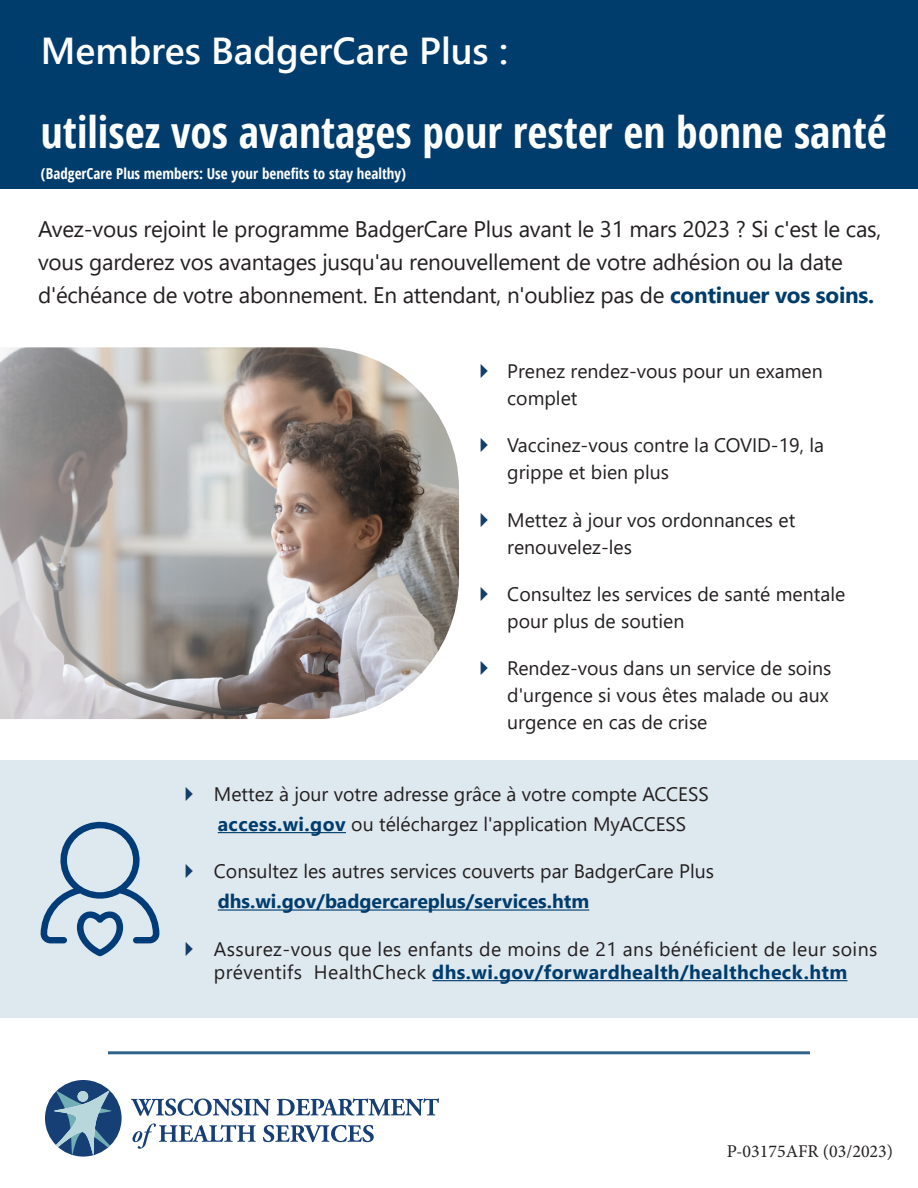
<style>
.page{position:relative;width:918px;height:1188px;background:#fff}
.page>*{position:absolute;margin:0;border:0;box-sizing:border-box;transform-origin:0 0}
.t1{font:700 condensed 43.5px "Open Sans";color:#fff}
.t2{font:600 37.5px "Segoe UI";color:#fff}
.t3{font:22.5px/33px "Segoe UI";letter-spacing:-.01em;color:#231f20}
.t4{font:19.5px/27px "Segoe UI";color:#231f20}
.t5{font:19.5px/23.4px "Segoe UI";letter-spacing:.02em;color:#231f20}
.t6{font:700 19.5px "Segoe UI";color:#003d6d}
.t7{font:18px "Minion Pro";color:#231f20}
.t8{font:700 condensed 15px "Open Sans";color:#fff}
.s1{font-weight:700;color:#003d6d}
</style>
<div class="page">
<div style="left:0;top:0;width:918px;height:189px;background:#003d6d"></div>
<img style="left:0;top:347px;width:459px;height:372px">
<hr style="left:108px;top:1051px;width:702px;height:3px;background:#003d6d">
<div style="left:0;top:760px;width:918px;height:258px;background:#dee8ef"></div>
<hr style="left:218px;top:832px;width:128px;height:1px;background:#003d6d">
<hr style="left:218px;top:909px;width:371px;height:2px;background:#003d6d">
<hr style="left:432px;top:980px;width:416px;height:1px;background:#003d6d">
<svg style="left:41px;top:821px;width:118px;height:135px"></svg>
<svg style="left:131px;top:1099px;width:140px;height:17px"></svg>
<svg style="left:277px;top:1098px;width:162px;height:18px"></svg>
<svg style="left:132px;top:1123px;width:124px;height:26px"></svg>
<svg style="left:263px;top:1125px;width:111px;height:17px"></svg>
<div style="left:45px;top:1080px;width:77px;height:77px;background:#163f75;border-radius:50%"></div>
<svg style="left:54px;top:1090px;width:58px;height:65px"></svg>
<div style="left:78px;top:1091px;width:10px;height:11px;background:#b7d7dc;border-radius:50%"></div>
<p class="t2" style="left:41px;top:16px;width:469px">Membres BadgerCare Plus :</p>
<p class="t1" style="left:41px;top:102px;width:847px">utilisez vos avantages pour rester en bonne santé</p>
<p class="t8" style="left:41px;top:163px;width:367px">(BadgerCare Plus members: Use your benefits to stay healthy)</p>
<p class="t3" style="left:38px;top:211px;width:845px">Avez-vous rejoint le programme BadgerCare Plus avant le 31 mars 2023 ? Si c'est le cas, vous garderez vos avantages jusqu'au renouvellement de votre adhésion ou la date d'échéance de votre abonnement. En attendant, n'oubliez pas de <span class="s1">continuer vos soins.</span></p>
<p class="t4" style="left:507px;top:356px;width:317px">Prenez rendez-vous pour un examen complet</p>
<p class="t4" style="left:507px;top:430px;width:318px">Vaccinez-vous contre la COVID-19, la grippe et bien plus</p>
<p class="t4" style="left:507px;top:505px;width:290px">Mettez à jour vos ordonnances et renouvelez-les</p>
<p class="t4" style="left:507px;top:579px;width:340px">Consultez les services de santé mentale pour plus de soutien</p>
<p class="t4" style="left:507px;top:653px;width:326px">Rendez-vous dans un service de soins d'urgence si vous êtes malade ou aux urgence en cas de crise</p>
<p class="t4" style="left:214px;top:779px;width:496px">Mettez à jour votre adresse grâce à votre compte ACCESS</p>
<p class="t4" style="left:218px;top:809px;width:470px"><span class="s1">access.wi.gov</span> ou téléchargez l'application MyACCESS</p>
<p class="t4" style="left:214px;top:856px;width:502px">Consultez les autres services couverts par BadgerCare Plus</p>
<p class="t6" style="left:218px;top:883px;width:373px">dhs.wi.gov/badgercareplus/services.htm</p>
<p class="t5" style="left:214px;top:935px;width:665px">Assurez-vous que les enfants de moins de 21 ans bénéficient de leur soins préventifs HealthCheck <span class="s1">dhs.wi.gov/forwardhealth/healthcheck.htm</span></p>
<p class="t7" style="left:727px;top:1139px;width:168px">P-03175AFR (03/2023)</p>
</div>
